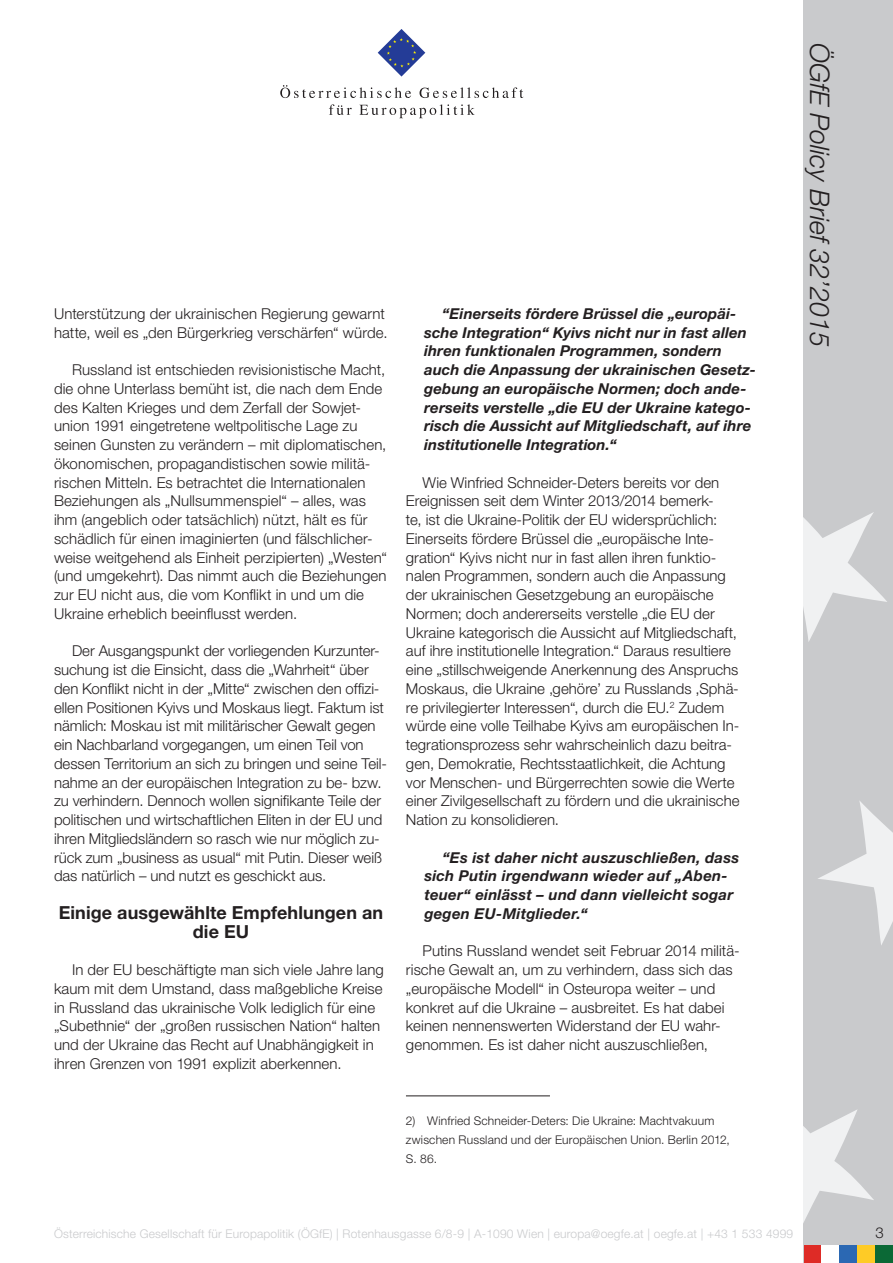
<style>
.page{position:relative;width:893px;height:1263px;background:#fff}
.page>*{position:absolute;margin:0;border:0;box-sizing:border-box;transform-origin:0 0}
.t1{font:italic 300 27px "Helvetica Neue LT Std";color:#231f20}
.Zwischenüberschrift{font:700 18px/18.8px "Helvetica Neue LT Std";letter-spacing:.005em;color:#231f20;text-align:center}
.Standard_Paragraph{font:300 15px/18.8px "Helvetica Neue LT Std";letter-spacing:.005em;color:#231f20}
.Standard_Paragraph-2{font:italic 700 15px/18.8px "Helvetica Neue LT Std";letter-spacing:.01em;color:#231f20}
.t2{font:300 12px "Helvetica Neue LT Std";letter-spacing:.015em;color:#c9cacc}
.Footnotes{font:300 12px/18.8px "Helvetica Neue LT Std";letter-spacing:.015em;color:#231f20}
</style>
<div class="page">
<div style="left:804px;top:0;width:89px;height:1263px;background:#c9cacc"></div>
<svg style="left:804px;top:512px;width:83px;height:130px"></svg>
<svg style="left:818px;top:801px;width:75px;height:144px"></svg>
<svg style="left:804px;top:1110px;width:70px;height:111px"></svg>
<svg style="left:378px;top:29px;width:47px;height:48px"></svg>
<svg style="left:280px;top:85px;width:131px;height:13px"></svg>
<svg style="left:420px;top:87px;width:103px;height:11px"></svg>
<svg style="left:329px;top:104px;width:23px;height:11px"></svg>
<svg style="left:359px;top:104px;width:116px;height:14px"></svg>
<div style="left:857px;top:1245px;width:18px;height:18px;background:#fecb26"></div>
<div style="left:839px;top:1245px;width:18px;height:18px;background:#2b68b3"></div>
<div style="left:804px;top:1245px;width:17px;height:18px;background:#de2b26"></div>
<div style="left:875px;top:1245px;width:18px;height:18px;background:#0b6936"></div>
<div style="left:821px;top:1245px;width:18px;height:18px;background:#fff"></div>
<hr style="left:406px;top:1095px;width:144px;height:1px;background:#231f20">
<p class="Standard_Paragraph" style="left:54px;top:304px;width:335px">Unterstützung der ukrainischen Regierung gewarnt hatte, weil es „den Bürgerkrieg verschärfen“ würde.</p>
<p class="Standard_Paragraph" style="left:54px;top:360px;width:335px;text-indent:18px">Russland ist entschieden revisionistische Macht, die ohne Unterlass bemüht ist, die nach dem Ende des Kalten Krieges und dem Zerfall der Sowjet&shy;union 1991 eingetretene weltpolitische Lage zu seinen Gunsten zu verändern – mit diplomatischen, ökonomischen, propagandistischen sowie militä&shy;rischen Mitteln. Es betrachtet die Internationalen Beziehungen als „Nullsummenspiel“ – alles, was ihm (angeblich oder tatsächlich) nützt, hält es für schädlich für einen imaginierten (und fälschlicher&shy;weise weitgehend als Einheit perzipierten) „Westen“ (und umgekehrt). Das nimmt auch die Beziehungen zur EU nicht aus, die vom Konflikt in und um die Ukraine erheblich beeinflusst werden.</p>
<p class="Standard_Paragraph" style="left:54px;top:641px;width:334px;text-indent:18px">Der Ausgangspunkt der vorliegenden Kurzunter&shy;suchung ist die Einsicht, dass die „Wahrheit“ über den Konflikt nicht in der „Mitte“ zwischen den offizi&shy;ellen Positionen Kyivs und Moskaus liegt. Faktum ist nämlich: Moskau ist mit militärischer Gewalt gegen ein Nachbarland vorgegangen, um einen Teil von dessen Territorium an sich zu bringen und seine Teil&shy;nahme an der europäischen Integration zu be- bzw. zu verhindern. Dennoch wollen signifikante Teile der politischen und wirtschaftlichen Eliten in der EU und ihren Mitgliedsländern so rasch wie nur möglich zu&shy;rück zum „business as usual“ mit Putin. Dieser weiß das natürlich – und nutzt es geschickt aus.</p>
<p class="Zwischenüberschrift" style="left:59px;top:903px;width:326px">Einige ausgewählte Empfehlungen an die EU</p>
<p class="Standard_Paragraph" style="left:54px;top:960px;width:331px;text-indent:18px">In der EU beschäftigte man sich viele Jahre lang kaum mit dem Umstand, dass maßgebliche Kreise in Russland das ukrainische Volk lediglich für eine „Subethnie“ der „großen russischen Nation“ halten und der Ukraine das Recht auf Unabhängigkeit in ihren Grenzen von 1991 explizit aberkennen.</p>
<p class="Standard_Paragraph-2" style="left:424px;top:304px;width:333px;text-indent:18px">“Einerseits fördere Brüssel die „europäi&shy;sche Integration“ Kyivs nicht nur in fast allen ihren funktionalen Programmen, sondern auch die Anpassung der ukrainischen Gesetz&shy;gebung an europäische Normen; doch ande&shy;rerseits verstelle „die EU der Ukraine katego&shy;risch die Aussicht auf Mitgliedschaft, auf ihre institutionelle Integration.“</p>
<p class="Standard_Paragraph" style="left:406px;top:472px;width:335px;text-indent:17px">Wie Winfried Schneider-Deters bereits vor den Ereignissen seit dem Winter 2013/2014 bemerk-<br>te, ist die Ukraine-Politik der EU widersprüchlich:<br>Einerseits fördere Brüssel die „europäische Inte&shy;gration“ Kyivs nicht nur in fast allen ihren funktio&shy;nalen Programmen, sondern auch die Anpassung der ukrainischen Gesetzgebung an europäische Normen; doch andererseits verstelle „die EU der Ukraine kategorisch die Aussicht auf Mitgliedschaft, auf ihre institutionelle Integration.“ Daraus resultiere eine „stillschweigende Anerkennung des Anspruchs Moskaus, die Ukraine ‚gehöre’ zu Russlands ‚Sphä&shy;re privilegierter Interessen“, durch die EU.<sup>2</sup> Zudem würde eine volle Teilhabe Kyivs am europäischen In&shy;tegrationsprozess sehr wahrscheinlich dazu beitra&shy;gen, Demokratie, Rechtsstaatlichkeit, die Achtung vor Menschen- und Bürgerrechten sowie die Werte einer Zivilgesellschaft zu fördern und die ukrainische Nation zu konsolidieren.</p>
<p class="Standard_Paragraph-2" style="left:424px;top:847px;width:316px;text-indent:18px">“Es ist daher nicht auszuschließen, dass sich Putin irgendwann wieder auf „Aben&shy;teuer“ einlässt – und dann vielleicht sogar gegen EU-Mitglieder.“</p>
<p class="Standard_Paragraph" style="left:406px;top:941px;width:335px;text-indent:17px">Putins Russland wendet seit Februar 2014 militä&shy;rische Gewalt an, um zu verhindern, dass sich das „europäische Modell“ in Osteuropa weiter – und konkret auf die Ukraine – ausbreitet. Es hat dabei keinen nennenswerten Widerstand der EU wahr&shy;genommen. Es ist daher nicht auszuschließen,</p>
<p class="Footnotes" style="left:406px;top:1111px;width:325px">2) Winfried Schneider-Deters: Die Ukraine: Machtvakuum zwischen Russland und der Europäischen Union. Berlin 2012,<br>S. 86.</p>
<h1 class="t1" style="left:836px;top:43px;width:305px;rotate:90deg">ÖGfE Policy Brief 32’2015</h1>
<p class="t2" style="left:54px;top:1226px;width:741px">Österreichische Gesellschaft für Europapolitik (ÖGfE) | Rotenhausgasse 6/8-9 | A-1090 Wien | europa@oegfe.at | oegfe.at | +43 1 533 4999</p>
<p class="Standard_Paragraph" style="left:875px;top:1222px;width:10px">3</p>
</div>
